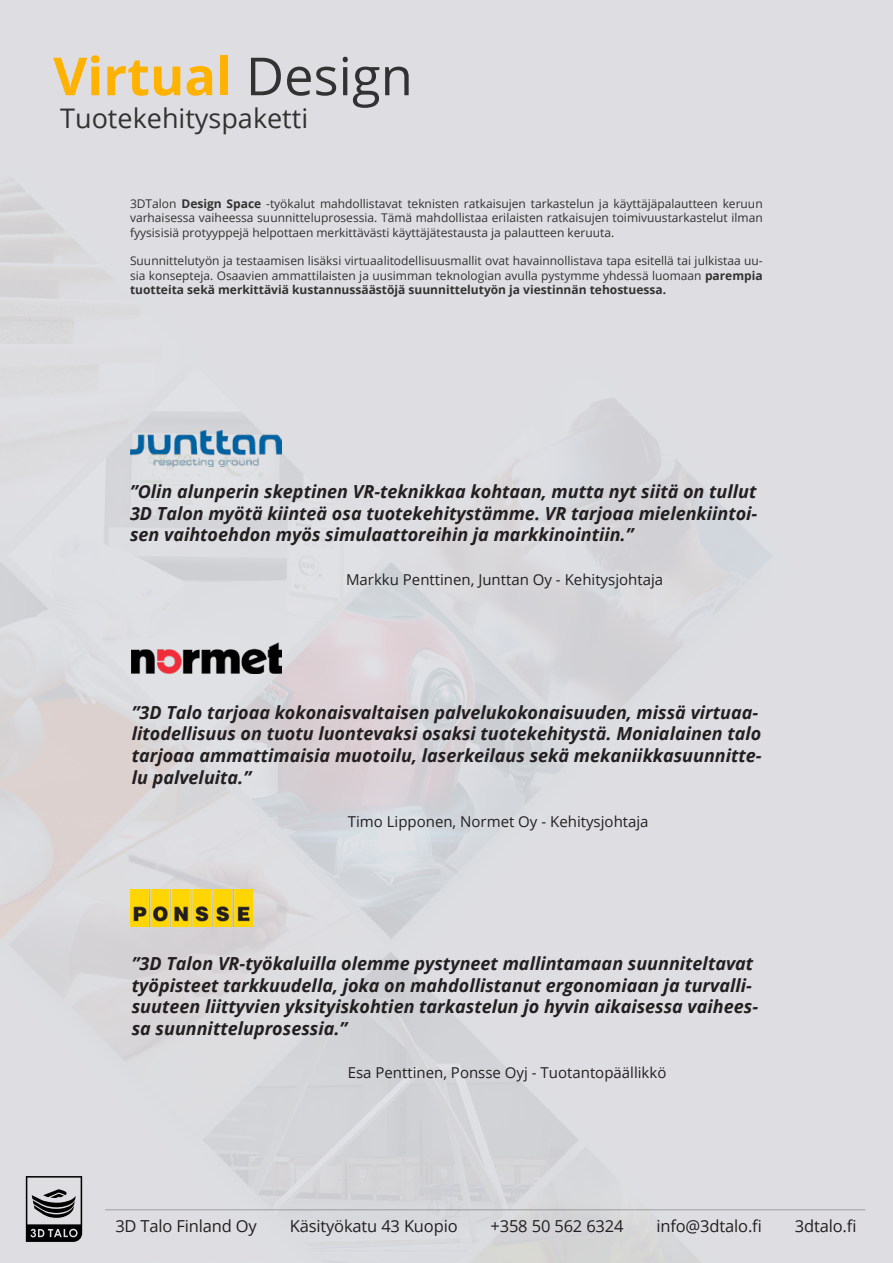
<style>
.page{position:relative;width:893px;height:1263px;background:#fff}
.page>*{position:absolute;margin:0;border:0;box-sizing:border-box;transform-origin:0 0}
.t1{font:700 52.5px "Open Sans";color:#ffb200}
.t2{font:27px "Open Sans";color:#323232}
.t3{font:italic 700 18px/21.6px "Open Sans";color:#231f20}
.t4{font:16.5px "Open Sans";letter-spacing:-.01em;color:#231f20}
.t5{font:15px "Open Sans";color:#231f20}
.leipis{font:12px/14.4px "Open Sans";color:#323232;text-align:justify}
.s1{font-weight:400;color:#323232}
.s2{font-weight:700}
</style>
<div class="page">
<img style="left:0;top:0;width:893px;height:1263px">
<hr style="left:105px;top:1209px;width:760px;height:1px;background:#323132">
<svg style="left:26px;top:1176px;width:56px;height:66px;background:#7e7e80"></svg>
<img style="left:130px;top:889px;width:123px;height:37px">
<img style="left:130px;top:430px;width:152px;height:36px">
<img style="left:132px;top:642px;width:149px;height:32px">
<p class="t1" style="left:53px;top:39px;width:361px">Virtual <span class="s1">Design</span></p>
<p class="t2" style="left:60px;top:99px;width:250px">Tuotekehityspaketti</p>
<p class="leipis" style="left:130px;top:196px;width:634px">3DTalon <span class="s2">Design Space</span> -työkalut mahdollistavat teknisten ratkaisujen tarkastelun ja käyttäjäpalautteen keruun varhaisessa vaiheessa suunnitteluprosessia. Tämä mahdollistaa erilaisten ratkaisujen toimivuustarkastelut ilman fyysisisiä protyyppejä helpottaen merkittävästi käyttäjätestausta ja palautteen keruuta.</p>
<p class="leipis" style="left:130px;top:253px;width:634px">Suunnittelutyön ja testaamisen lisäksi virtuaalitodellisuusmallit ovat havainnollistava tapa esitellä tai julkistaa uu&shy;sia konsepteja. Osaavien ammattilaisten ja uusimman teknologian avulla pystymme yhdessä luomaan <span class="s2">parempia tuotteita sekä merkittäviä kustannussäästöjä suunnittelutyön ja viestinnän tehostuessa.</span></p>
<p class="t3" style="left:130px;top:480px;width:629px;text-align:justify">”Olin alunperin skeptinen VR-teknikkaa kohtaan, mutta nyt siitä on tullut 3D Talon myötä kiinteä osa tuotekehitystämme. VR tarjoaa mielenkiintoi&shy;sen vaihtoehdon myös simulaattoreihin ja markkinointiin.”</p>
<p class="t5" style="left:346px;top:569px;width:319px">Markku Penttinen, Junttan Oy - Kehitysjohtaja</p>
<p class="t3" style="left:132px;top:701px;width:631px">”3D Talo tarjoaa kokonaisvaltaisen palvelukokonaisuuden, missä virtuaa&shy;litodellisuus on tuotu luontevaksi osaksi tuotekehitystä. Monialainen talo tarjoaa ammattimaisia muotoilu, laserkeilaus sekä mekaniikkasuunnitte&shy;lu palveluita.”</p>
<p class="t5" style="left:348px;top:811px;width:302px">Timo Lipponen, Normet Oy - Kehitysjohtaja</p>
<p class="t3" style="left:132px;top:952px;width:628px">”3D Talon VR-työkaluilla olemme pystyneet mallintamaan suunniteltavat työpisteet tarkkuudella, joka on mahdollistanut ergonomiaan ja turvalli&shy;suuteen liittyvien yksityiskohtien tarkastelun jo hyvin aikaisessa vaihees&shy;sa suunnitteluprosessia.”</p>
<p class="t5" style="left:348px;top:1062px;width:320px">Esa Penttinen, Ponsse Oyj - Tuotantopäällikkö</p>
<p class="t4" style="left:115px;top:1214px;width:143px">3D Talo Finland Oy</p>
<p class="t4" style="left:290px;top:1214px;width:169px">Käsityökatu 43 Kuopio</p>
<p class="t4" style="left:490px;top:1214px;width:135px">+358 50 562 6324</p>
<p class="t4" style="left:656px;top:1214px;width:107px">info@3dtalo.fi</p>
<p class="t4" style="left:795px;top:1214px;width:63px">3dtalo.fi</p>
</div>
